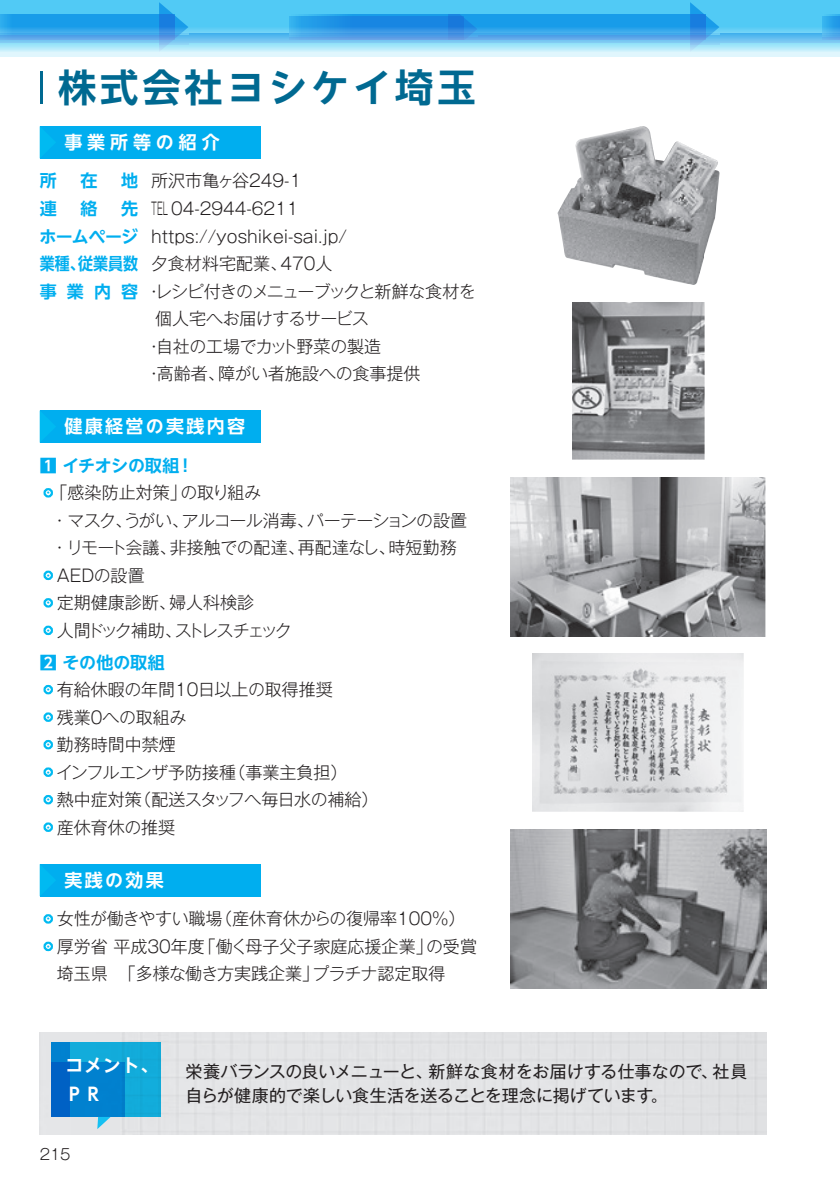
<style>
.page{position:relative;width:840px;height:1191px;background:#fff}
.page>*{position:absolute;margin:0;border:0;box-sizing:border-box;transform-origin:0 0}
.t1{font:700 38.2px "UD Shin Go NT Pro De";letter-spacing:.1em;color:#006991}
.t2{font:700 18px/28.6px "UD Shin Go NT Pro De";letter-spacing:.13em;color:#fff}
.t3{font:700 18px "UD Shin Go NT Pro De";letter-spacing:.27em;color:#fff}
.t4{font:300 17px/27.6px "Gothic MB101 Pr 6";color:#231f20}
.t5{font:300 17px/27.6px "Gothic MB101 Pr 6";letter-spacing:-.02em;color:#231f20}
.t6{font:17px/24.2px "Gothic MB101 Pr 6";letter-spacing:-.015em;color:#231f20}
.t7{font:700 17px/27.4px "UD Shin Go NT Pro De";letter-spacing:-.015em;color:#00aeef;text-align:justify}
.t8{font:300 17px "Gothic MB101 Pr 6";letter-spacing:-.05em;color:#231f20}
.t9{font:300 15px "Gothic MB101 Pro";color:#231f20}
.s1{color:#00baf1}
.s2{font-family:"UD Shin Go NT Pro De";font-weight:700;color:#00aeef}
</style>
<div class="page">
<div style="left:0;top:0;width:839px;height:42px;background:#51caf5"></div>
<svg style="left:0;top:33px;width:839px;height:23px;background:#a7dff7"></svg>
<svg style="left:0;top:15px;width:159px;height:24px;background:#2da1e9"></svg>
<svg style="left:159px;top:2px;width:29px;height:50px"></svg>
<svg style="left:289px;top:15px;width:400px;height:24px;background:#2d9be7"></svg>
<svg style="left:689px;top:2px;width:30px;height:50px"></svg>
<svg style="left:822px;top:15px;width:17px;height:24px"></svg>
<hr style="left:839px;top:0;width:1px;height:42px;background:#51caf5">
<svg style="left:839px;top:15px;width:1px;height:41px"></svg>
<div style="left:51px;top:1042px;width:110px;height:75px;background:#12acda"></div>
<div style="left:51px;top:1042px;width:18px;height:75px;background:#0181cf"></div>
<svg style="left:51px;top:1062px;width:74px;height:55px;background:#0078cb"></svg>
<svg style="left:97px;top:1117px;width:13px;height:12px"></svg>
<hr style="left:40px;top:71px;width:3px;height:32px;background:#006991">
<div style="left:40px;top:126px;width:220px;height:32px;background:#00aeef"></div>
<svg style="left:40px;top:128px;width:15px;height:29px"></svg>
<div style="left:40px;top:410px;width:220px;height:33px;background:#00aeef"></div>
<svg style="left:40px;top:412px;width:15px;height:29px"></svg>
<div style="left:40px;top:864px;width:220px;height:32px;background:#00aeef"></div>
<svg style="left:40px;top:865px;width:15px;height:30px"></svg>
<img style="left:510px;top:478px;width:255px;height:158px">
<img style="left:572px;top:302px;width:132px;height:158px">
<img style="left:557px;top:126px;width:162px;height:159px">
<img style="left:532px;top:653px;width:211px;height:159px">
<img style="left:510px;top:829px;width:255px;height:159px">
<h1 class="t1" style="left:58px;top:56px;width:419px">株式会社ヨシケイ埼玉</h1>
<p class="t3" style="left:64px;top:128px;width:157px">事業所等の紹介</p>
<p class="t7" style="left:40px;top:167px;width:19px">所</p>
<p class="t7" style="left:80px;top:167px;width:19px">在</p>
<p class="t7" style="left:121px;top:167px;width:19px">地</p>
<p class="t7" style="left:40px;top:194px;width:19px">連</p>
<p class="t7" style="left:80px;top:194px;width:19px">絡</p>
<p class="t4" style="left:151px;top:166px;width:197px">所沢市亀ヶ谷249-1<br>TEL 04-2944-6211 https://yoshikei-sai.jp/夕食材料宅配業、470人</p>
<p class="t5" style="left:145px;top:303px;width:276px;text-indent:9px">個人宅へお届けするサービス<br>・自社の工場でカット野菜の製造<br>・高齢者、障がい者施設への食事提供</p>
<p class="t2" style="left:64px;top:412px;width:182px">健康経営の実践内容</p>
<p class="t7" style="left:40px;top:451px;width:156px">1 イチオシの取組！</p>
<p class="t5" style="left:40px;top:477px;width:428px"><span class="s1">・</span>「感染防止対策」の取り組み<br>　・マスク、うがい、アルコール消毒、パーテーションの設置　・リモート会議、非接触での配達、再配達なし、時短勤務<span class="s1">・</span>AEDの設置<br><span class="s1">・</span>定期健康診断、婦人科検診<br><span class="s1">・</span>人間ドック補助、ストレスチェック</p>
<p class="t7" style="left:40px;top:648px;width:127px">2 その他の取組</p>
<p class="t4" style="left:40px;top:674px;width:340px"><span class="s1">・</span>有給休暇の年間10日以上の取得推奨<br><span class="s1">・</span>残業0への取組み<br><span class="s1">・</span>勤務時間中禁煙<br><span class="s1">・</span>インフルエンザ予防接種（事業主負担）<br><span class="s1">・</span>熱中症対策（配送スタッフへ毎日水の補給）<span class="s1">・</span>産休育休の推奨</p>
<p class="t2" style="left:64px;top:865px;width:101px">実践の効果</p>
<p class="t4" style="left:40px;top:903px;width:438px"><span class="s1">・</span>女性が働きやすい職場（産休育休からの復帰率100％）<span class="s1">・</span>厚労省平成30年度「働く母子父子家庭応援企業」の受賞　埼玉県　「多様な働き方実践企業」プラチナ認定取得</p>
<p class="t7" style="left:39px;top:194px;width:100px;text-indent:82px">先ホームページ業種、従業員数</p>
<p class="t8" style="left:40px;top:277px;width:437px"><span class="s2">事業内容</span>・レシピ付きのメニューブックと新鮮な食材を</p>
<p class="t2" style="left:65px;top:1050px;width:94px">コメント、<br>ＰＲ</p>
<p class="t9" style="left:40px;top:1142px;width:32px">215</p>
<p class="t6" style="left:185px;top:1058px;width:563px">栄養バランスの良いメニューと、新鮮な食材をお届けする仕事なので、社員自らが健康的で楽しい食生活を送ることを理念に掲げています。</p>
</div>
